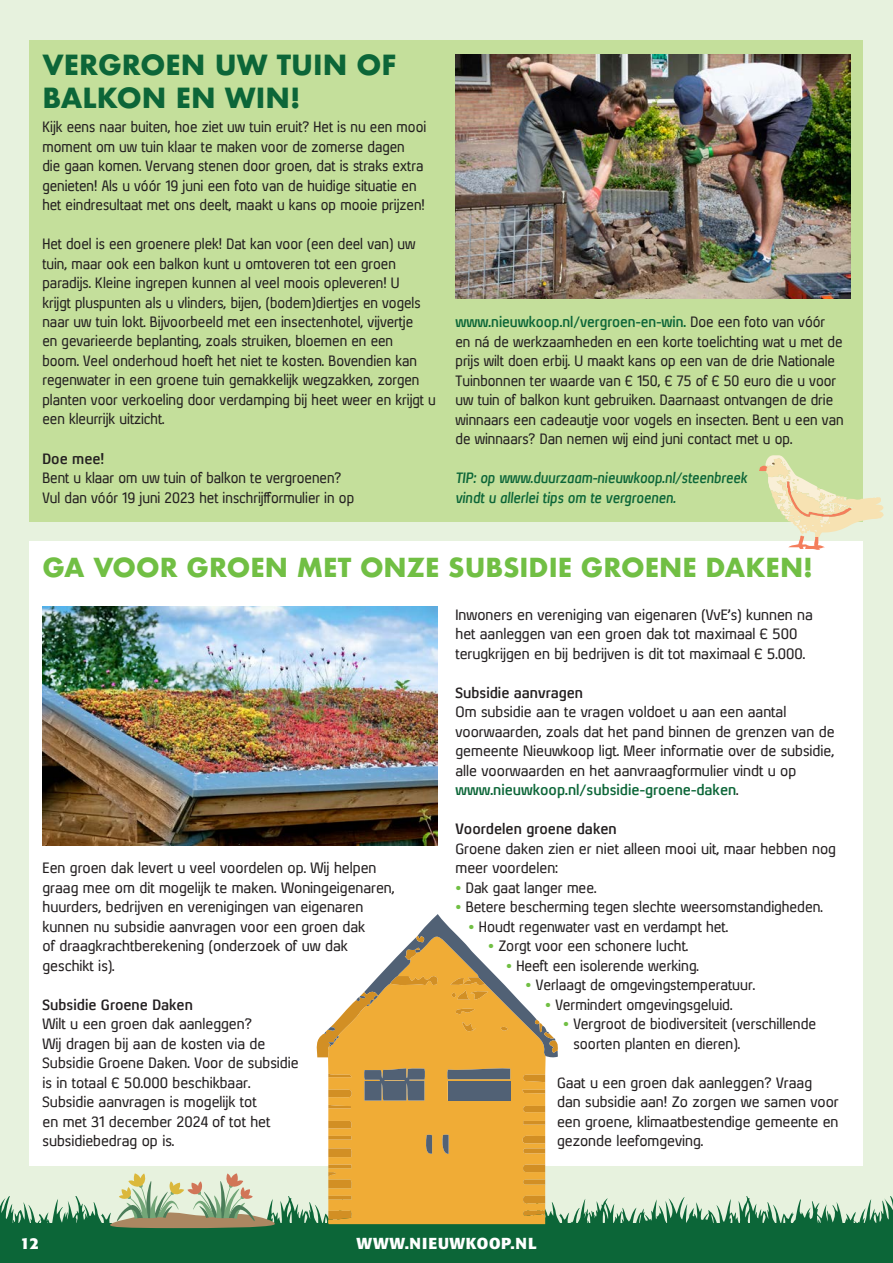
<style>
.page{position:relative;width:893px;height:1263px;background:#e7f2de}
.page>*{position:absolute;margin:0;border:0;box-sizing:border-box;transform-origin:0 0}
.t1{font:700 27px/32.4px "Futura";color:#0c6638}
.t2{font:700 25.5px "Futura";color:#71bf44}
.t3{font:700 15.75px "Formata";letter-spacing:.05em;color:#fff}
.t4{font:14.25px/19.5px "Xenu";color:#231f20}
.t5{font:14.25px/19.5px "Xenu";color:#231f20;scale:.95 1}
.t6{font:italic 700 14.25px/19.5px "Xenu";color:#0c6638;scale:.95 1}
.t7{font:700 14.25px "Xenu";color:#231f20}
.s1{font-weight:700;color:#0c6638}
.s2{color:#71bf44}
</style>
<div class="page">
<div style="left:0;top:1224px;width:893px;height:39px;background:#0c6638"></div>
<div style="left:30px;top:542px;width:833px;height:624px;background:#fff"></div>
<img style="left:43px;top:606px;width:394px;height:239px">
<div style="left:30px;top:40px;width:833px;height:482px;background:#c4df9b"></div>
<img style="left:455px;top:54px;width:395px;height:245px">
<div style="left:328px;top:1058px;width:218px;height:106px;background:#f0ac36"></div>
<svg style="left:328px;top:1148px;width:24px;height:9px"></svg>
<svg style="left:328px;top:1121px;width:24px;height:7px"></svg>
<svg style="left:328px;top:1089px;width:24px;height:8px"></svg>
<svg style="left:523px;top:1075px;width:22px;height:7px"></svg>
<svg style="left:523px;top:1106px;width:22px;height:6px"></svg>
<svg style="left:522px;top:1136px;width:23px;height:17px"></svg>
<svg style="left:328px;top:1136px;width:24px;height:3px"></svg>
<svg style="left:523px;top:1121px;width:22px;height:3px"></svg>
<svg style="left:522px;top:1090px;width:23px;height:3px"></svg>
<svg style="left:328px;top:1073px;width:24px;height:4px"></svg>
<svg style="left:328px;top:1105px;width:23px;height:3px"></svg>
<div style="left:448px;top:1081px;width:62px;height:19px;background:#516175"></div>
<svg style="left:447px;top:1067px;width:63px;height:12px"></svg>
<svg style="left:425px;top:1134px;width:7px;height:21px"></svg>
<svg style="left:441px;top:1134px;width:8px;height:20px"></svg>
<svg style="left:316px;top:914px;width:242px;height:144px"></svg>
<svg style="left:364px;top:1068px;width:61px;height:32px;background:#626b73"></svg>
<svg style="left:759px;top:455px;width:125px;height:95px"></svg>
<svg style="left:0;top:1164px;width:893px;height:65px"></svg>
<h1 class="t1" style="left:42px;top:49px;width:355px">VERGROEN UW TUIN OF<br>BALKON EN WIN!</h1>
<p class="t5" style="left:42px;top:117px;width:406px">Kijk eens naar buiten, hoe ziet uw tuin eruit? Het is nu een mooi moment om uw tuin klaar te maken voor de zomerse dagen<br>die gaan komen. Vervang stenen door groen, dat is straks extra genieten! Als u vóór 19 juni een foto van de huidige situatie en het eindresultaat met ons deelt, maakt u kans op mooie prijzen!</p>
<p class="t5" style="left:42px;top:234px;width:416px">Het doel is een groenere plek! Dat kan voor (een deel van) uw tuin, maar ook een balkon kunt u omtoveren tot een groen paradijs. Kleine ingrepen kunnen al veel moois opleveren! U<br>krijgt pluspunten als u vlinders, bijen, (bodem)diertjes en vogels naar uw tuin lokt. Bijvoorbeeld met een insectenhotel, vijvertje<br>en gevarieerde beplanting, zoals struiken, bloemen en een<br>boom. Veel onderhoud hoeft het niet te kosten. Bovendien kan regenwater in een groene tuin gemakkelijk wegzakken, zorgen planten voor verkoeling door verdamping bij heet weer en krijgt u een kleurrijk uitzicht.</p>
<p class="t7" style="left:42px;top:450px;width:64px">Doe mee!</p>
<p class="t5" style="left:42px;top:468px;width:330px">Bent u klaar om uw tuin of balkon te vergroenen?<br>Vul dan vóór 19 juni 2023 het inschrijfformulier in op</p>
<p class="t5" style="left:455px;top:312px;width:410px"><span class="s1">www.nieuwkoop.nl/vergroen-en-win.</span> Doe een foto van vóór en ná de werkzaamheden en een korte toelichting wat u met de prijs wilt doen erbij. U maakt kans op een van de drie Nationale Tuinbonnen ter waarde van € 150, € 75 of € 50 euro die u voor uw tuin of balkon kunt gebruiken. Daarnaast ontvangen de drie winnaars een cadeautje voor vogels en insecten. Bent u een van de winnaars? Dan nemen wij eind juni contact met u op.</p>
<p class="t6" style="left:455px;top:468px;width:309px">TIP: op www.duurzaam-nieuwkoop.nl/steenbreek vindt u allerlei tips om te vergroenen.</p>
<h2 class="t2" style="left:43px;top:549px;width:772px">GA VOOR GROEN MET ONZE SUBSIDIE GROENE DAKEN!</h2>
<p class="t4" style="left:43px;top:858px;width:354px">Een groen dak levert u veel voordelen op. Wij helpen graag mee om dit mogelijk te maken. Woningeigenaren, huurders, bedrijven en verenigingen van eigenaren kunnen nu subsidie aanvragen voor een groen dak<br>of draagkrachtberekening (onderzoek of uw dak geschikt is).</p>
<p class="t7" style="left:43px;top:996px;width:152px">Subsidie Groene Daken</p>
<p class="t4" style="left:43px;top:1014px;width:258px">Wilt u een groen dak aanleggen?<br>Wij dragen bij aan de kosten via de<br>Subsidie Groene Daken. Voor de subsidie is in totaal € 50.000 beschikbaar.<br>Subsidie aanvragen is mogelijk tot<br>en met 31 december 2024 of tot het subsidiebedrag op is.</p>
<p class="t4" style="left:455px;top:604px;width:359px">Inwoners en vereniging van eigenaren (VvE’s) kunnen na het aanleggen van een groen dak tot maximaal € 500 terugkrijgen en bij bedrijven is dit tot maximaal € 5.000.</p>
<p class="t7" style="left:455px;top:684px;width:129px">Subsidie aanvragen</p>
<p class="t4" style="left:455px;top:702px;width:381px">Om subsidie aan te vragen voldoet u aan een aantal voorwaarden, zoals dat het pand binnen de grenzen van de gemeente Nieuwkoop ligt. Meer informatie over de subsidie, alle voorwaarden en het aanvraagformulier vindt u op <span class="s1">www.nieuwkoop.nl/subsidie-groene-daken</span>.</p>
<p class="t7" style="left:455px;top:820px;width:163px">Voordelen groene daken</p>
<p class="t4" style="left:455px;top:838px;width:382px">Groene daken zien er niet alleen mooi uit, maar hebben nog meer voordelen:</p>
<p class="t4" style="left:455px;top:877px;width:142px"><span class="s2">•</span> Dak gaat langer mee.</p>
<p class="t4" style="left:455px;top:897px;width:369px"><span class="s2">•</span> Betere bescherming tegen slechte weersomstandigheden.</p>
<p class="t4" style="left:469px;top:916px;width:261px"><span class="s2">•</span> Houdt regenwater vast en verdampt het.</p>
<p class="t4" style="left:488px;top:936px;width:202px"><span class="s2">•</span> Zorgt voor een schonere lucht.</p>
<p class="t4" style="left:506px;top:955px;width:194px"><span class="s2">•</span> Heeft een isolerende werking.</p>
<p class="t4" style="left:526px;top:975px;width:231px"><span class="s2">•</span> Verlaagt de omgevingstemperatuur.</p>
<p class="t4" style="left:545px;top:994px;width:189px"><span class="s2">•</span> Vermindert omgevingsgeluid.</p>
<p class="t4" style="left:574px;top:1014px;width:244px;text-indent:-11px"><span class="s2">•</span> Vergroot de biodiversiteit (verschillende soorten planten en dieren).</p>
<p class="t4" style="left:557px;top:1072px;width:283px">Gaat u een groen dak aanleggen? Vraag dan subsidie aan! Zo zorgen we samen voor een groene, klimaatbestendige gemeente en gezonde leefomgeving.</p>
<p class="t3" style="left:20px;top:1233px;width:20px">12</p>
<p class="t3" style="left:356px;top:1233px;width:182px">WWW.NIEUWKOOP.NL</p>
</div>
